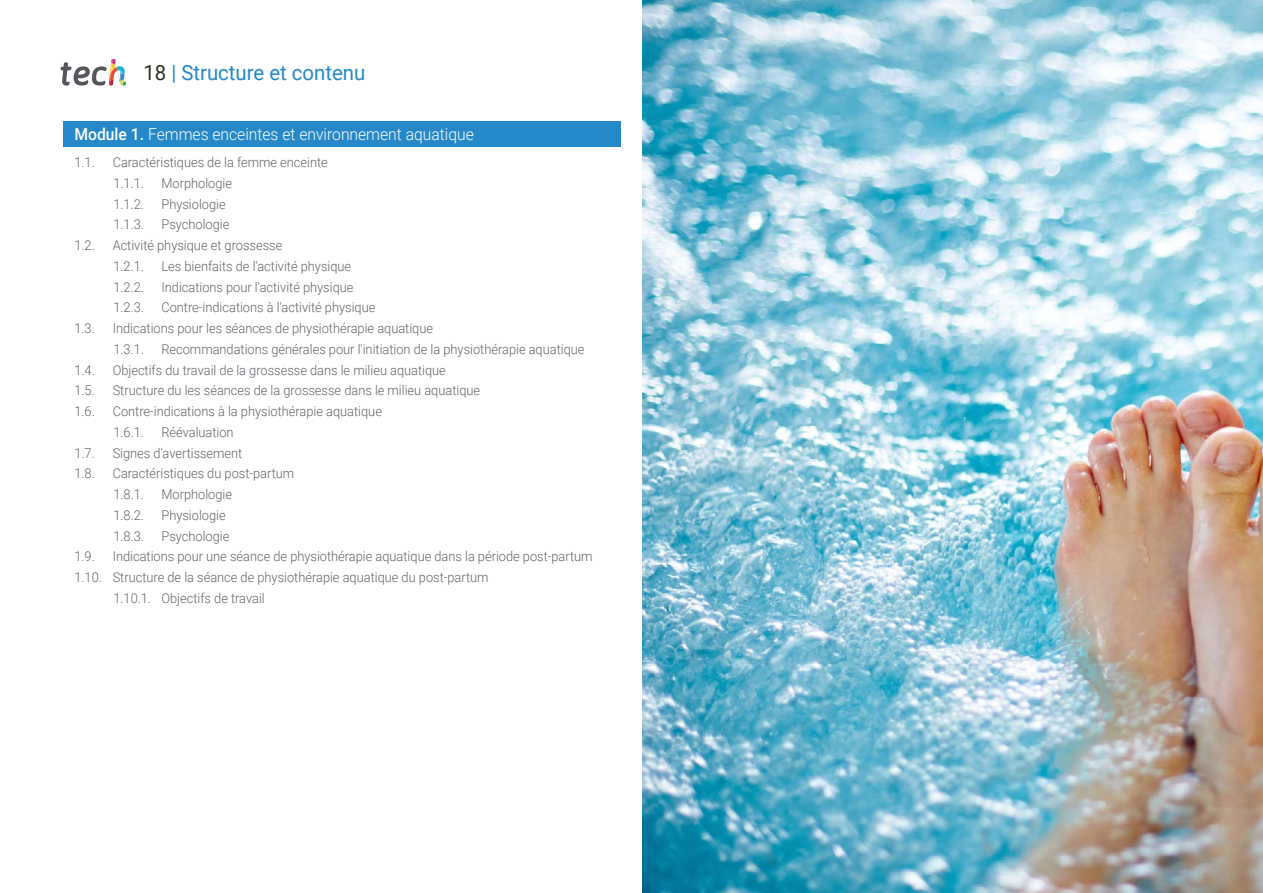
<style>
.page{position:relative;width:1263px;height:893px;background:#fff}
.page>*{position:absolute;margin:0;border:0;box-sizing:border-box;transform-origin:0 0}
.t1{font:21px "Roboto";color:#2488c9}
.t2{font:300 16.5px "Roboto";color:#fff;scale:.95 1}
.t3{font:300 13.5px/20.7px "Roboto";color:#61646a;scale:.95 1}
.s1{color:#312e20}
.s2{font-weight:500}
</style>
<div class="page">
<div style="left:63px;top:121px;width:558px;height:25px;background:#2488c9"></div>
<img style="left:642px;top:0;width:621px;height:893px">
<svg style="left:61px;top:59px;width:65px;height:27px"></svg>
<h1 class="t1" style="left:144px;top:57px;width:223px"><span class="s1">18</span> | Structure et contenu</h1>
<p class="t2" style="left:74px;top:123px;width:422px"><span class="s2">Module 1.</span> Femmes enceintes et environnement aquatique</p>
<p class="t3" style="left:74px;top:151px;width:23px">1.1.</p>
<p class="t3" style="left:113px;top:151px;width:228px">Caractéristiques de la femme enceinte<br>1.1.1.</p>
<p class="t3" style="left:161px;top:172px;width:76px">Morphologie</p>
<p class="t3" style="left:113px;top:193px;width:34px">1.1.2.</p>
<p class="t3" style="left:161px;top:193px;width:69px">Physiologie</p>
<p class="t3" style="left:113px;top:214px;width:34px">1.1.3.</p>
<p class="t3" style="left:161px;top:214px;width:73px">Psychologie</p>
<p class="t3" style="left:74px;top:234px;width:23px">1.2.</p>
<p class="t3" style="left:113px;top:234px;width:180px">Activité physique et grossesse<br>1.2.1.</p>
<p class="t3" style="left:161px;top:255px;width:201px">Les bienfaits de l'activité physique</p>
<p class="t3" style="left:113px;top:276px;width:34px">1.2.2.</p>
<p class="t3" style="left:161px;top:276px;width:204px">Indications pour l'activité physique</p>
<p class="t3" style="left:113px;top:297px;width:34px">1.2.3.</p>
<p class="t3" style="left:161px;top:297px;width:227px">Contre-indications à l'activité physique</p>
<p class="t3" style="left:74px;top:317px;width:23px">1.3.</p>
<p class="t3" style="left:113px;top:317px;width:339px">Indications pour les séances de physiothérapie aquatique<br>1.3.1.</p>
<p class="t3" style="left:161px;top:338px;width:447px">Recommandations générales pour l'initiation de la physiothérapie aquatique</p>
<p class="t3" style="left:74px;top:359px;width:23px">1.4.</p>
<p class="t3" style="left:113px;top:359px;width:352px">Objectifs du travail de la grossesse dans le milieu aquatique</p>
<p class="t3" style="left:74px;top:380px;width:23px">1.5.</p>
<p class="t3" style="left:113px;top:380px;width:388px">Structure du les séances de la grossesse dans le milieu aquatique</p>
<p class="t3" style="left:74px;top:400px;width:23px">1.6.</p>
<p class="t3" style="left:113px;top:400px;width:285px">Contre-indications à la physiothérapie aquatique<br>1.6.1.</p>
<p class="t3" style="left:161px;top:421px;width:78px">Réévaluation</p>
<p class="t3" style="left:74px;top:442px;width:23px">1.7.</p>
<p class="t3" style="left:113px;top:442px;width:138px">Signes d'avertissement</p>
<p class="t3" style="left:74px;top:463px;width:23px">1.8.</p>
<p class="t3" style="left:113px;top:463px;width:193px">Caractéristiques du post-partum<br>1.8.1.</p>
<p class="t3" style="left:161px;top:483px;width:76px">Morphologie</p>
<p class="t3" style="left:113px;top:504px;width:34px">1.8.2.</p>
<p class="t3" style="left:161px;top:504px;width:69px">Physiologie</p>
<p class="t3" style="left:113px;top:525px;width:34px">1.8.3.</p>
<p class="t3" style="left:161px;top:525px;width:73px">Psychologie</p>
<p class="t3" style="left:74px;top:546px;width:23px">1.9.</p>
<p class="t3" style="left:113px;top:546px;width:507px">Indications pour une séance de physiothérapie aquatique dans la période post-partum</p>
<p class="t3" style="left:74px;top:566px;width:437px">1.10. Structure de la séance de physiothérapie aquatique du post-partum</p>
<p class="t3" style="left:113px;top:587px;width:161px">1.10.1. Objectifs de travail</p>
</div>
